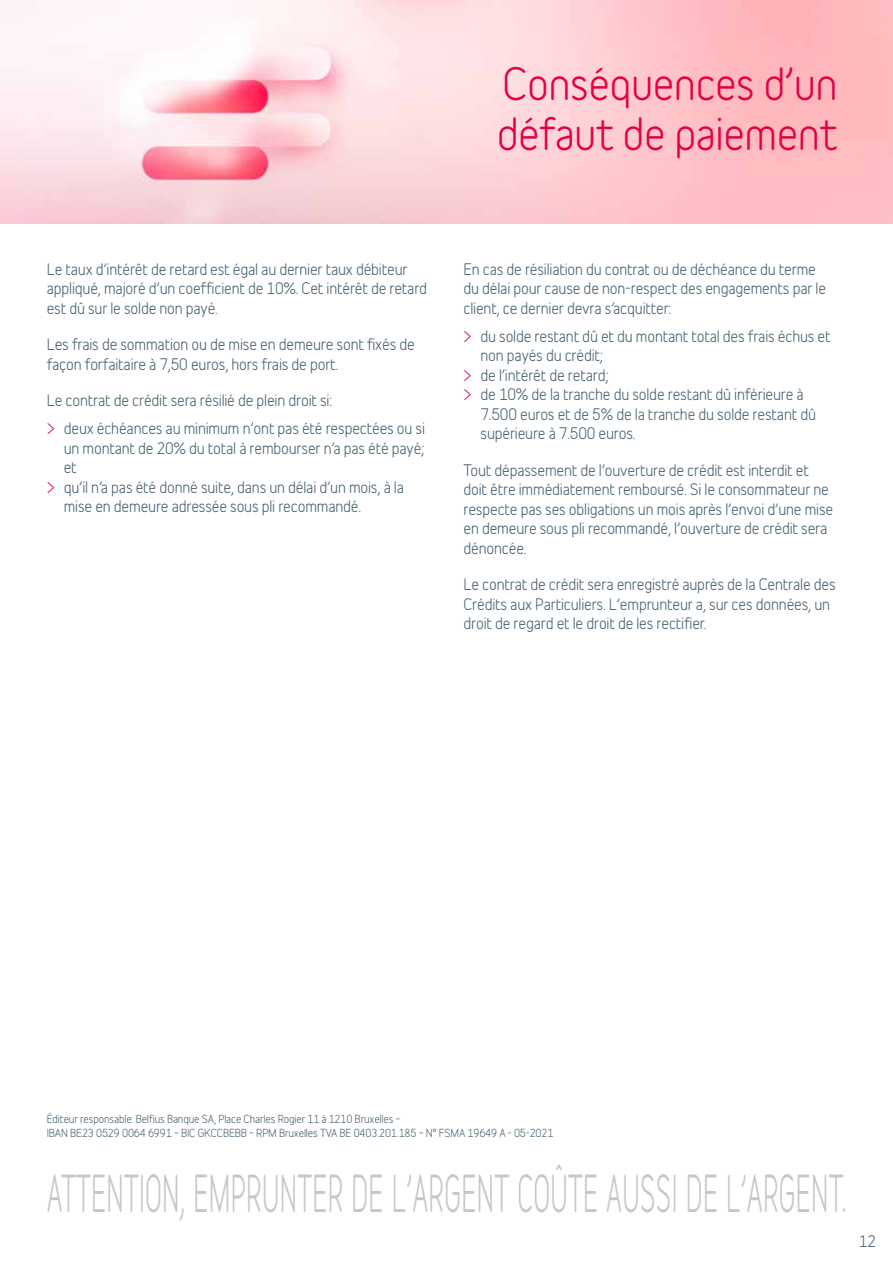
<style>
.page{position:relative;width:893px;height:1263px;background:#fff}
.page>*{position:absolute;margin:0;border:0;box-sizing:border-box;transform-origin:0 0}
.t1{font:48px "Belfius Alternative";letter-spacing:.01em;color:#c6c6c6;scale:.55 1}
.t2{font:42px/50.4px "Belfius Normal";letter-spacing:-.01em;color:#e40045}
.t3{font:15px/19.5px "Belfius Alternative";letter-spacing:-.01em;color:#476270}
.t4{font:10.5px/13.5px "Belfius Alternative";letter-spacing:-.01em;color:#476270}
.s1{color:#e40045}
</style>
<div class="page">
<img style="left:0;top:0;width:893px;height:223px">
<h2 class="t2" style="left:497px;top:54px;width:342px">Conséquences d’un défaut de paiement</h2>
<p class="t3" style="left:47px;top:258px;width:382px">Le taux d’intérêt de retard est égal au dernier taux débiteur appliqué, majoré d’un coefficient de 10%. Cet intérêt de retard est dû sur le solde non payé.</p>
<p class="t3" style="left:47px;top:333px;width:370px">Les frais de sommation ou de mise en demeure sont fixés de façon forfaitaire à 7,50 euros, hors frais de port.</p>
<p class="t3" style="left:47px;top:385px;width:380px;line-height:28px">Le contrat de crédit sera résilié de plein droit si:<br><span class="s1">&gt;</span> deux échéances au minimum n’ont pas été respectées ou si</p>
<p class="t3" style="left:64px;top:437px;width:362px">un montant de 20% du total à rembourser n’a pas été payé;</p>
<p class="t3" style="left:64px;top:456px;width:15px">et</p>
<p class="t3" style="left:47px;top:476px;width:359px"><span class="s1">&gt;</span> qu’il n’a pas été donné suite, dans un délai d’un mois, à la</p>
<p class="t3" style="left:64px;top:495px;width:299px">mise en demeure adressée sous pli recommandé.</p>
<p class="t3" style="left:463px;top:258px;width:364px">En cas de résiliation du contrat ou de déchéance du terme du délai pour cause de non-respect des engagements par le client, ce dernier devra s’acquitter:</p>
<p class="t3" style="left:463px;top:325px;width:369px"><span class="s1">&gt;</span> du solde restant dû et du montant total des frais échus et</p>
<p class="t3" style="left:480px;top:344px;width:124px">non payés du crédit;</p>
<p class="t3" style="left:463px;top:364px;width:147px"><span class="s1">&gt;</span> de l’intérêt de retard;</p>
<p class="t3" style="left:463px;top:383px;width:342px"><span class="s1">&gt;</span> de 10% de la tranche du solde restant dû inférieure à</p>
<p class="t3" style="left:480px;top:403px;width:337px">7.500 euros et de 5% de la tranche du solde restant dû</p>
<p class="t3" style="left:480px;top:422px;width:157px">supérieure à 7.500 euros.</p>
<p class="t3" style="left:463px;top:459px;width:371px">Tout dépassement de l’ouverture de crédit est interdit et doit être immédiatement remboursé. Si le consommateur ne respecte pas ses obligations un mois après l’envoi d’une mise en demeure sous pli recommandé, l’ouverture de crédit sera dénoncée.</p>
<p class="t3" style="left:463px;top:573px;width:374px">Le contrat de crédit sera enregistré auprès de la Centrale des<br>Crédits aux Particuliers. L’emprunteur a, sur ces données, un droit de regard et le droit de les rectifier.</p>
<p class="t4" style="left:47px;top:1111px;width:508px">Éditeur responsable: Belfius Banque SA, Place Charles Rogier 11 à 1210 Bruxelles –<br>IBAN BE23 0529 0064 6991 – BIC GKCCBEBB – RPM Bruxelles TVA BE 0403.201.185 – N° FSMA 19649 A - 05-2021</p>
<h1 class="t1" style="left:47px;top:1153px;width:1455px">ATTENTION, EMPRUNTER DE L’ARGENT COÛTE AUSSI DE L’ARGENT.</h1>
<p class="t3" style="left:859px;top:1230px;width:19px">12</p>
</div>
